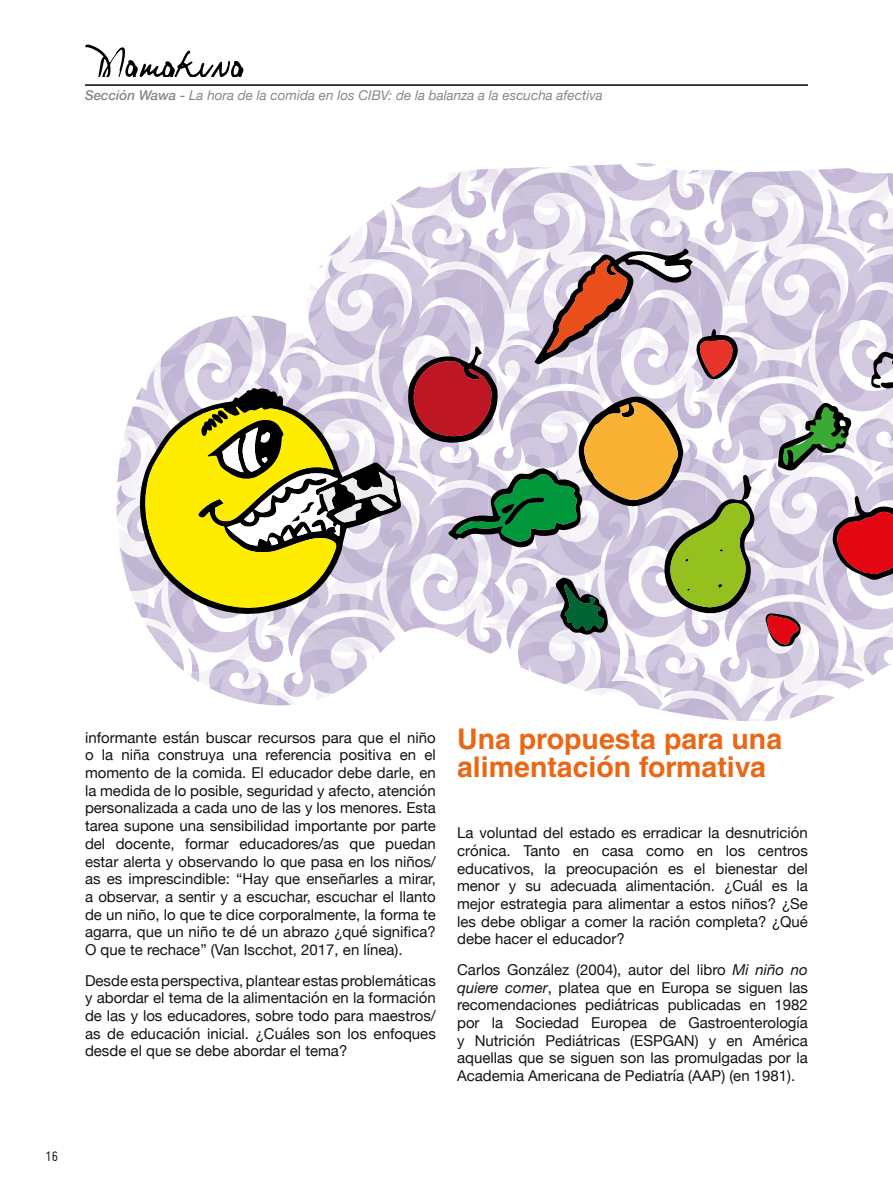
<style>
.page{position:relative;width:893px;height:1191px;background:#fff}
.page>*{position:absolute;margin:0;border:0;box-sizing:border-box;transform-origin:0 0}
.t1{font:700 28.5px/28.5px "Helvetica LT Std";color:#e96715}
.t2{font:15px/17.7px "Helvetica Neue";color:#131313;text-align:justify}
.t3{font:15px "Miso";color:#131313}
.t4{font:italic 13.5px "Helvetica Neue";color:#878787}
.s1{font-weight:500}
.s2{font-style:italic}
</style>
<div class="page">
<hr style="left:85px;top:84px;width:723px;height:2px;background:#000">
<svg style="left:85px;top:45px;width:159px;height:32px"></svg>
<svg style="left:116px;top:163px;width:777px;height:558px"></svg>
<p class="t4" style="left:85px;top:86px;width:519px"><span class="s1">Sección Wawa -</span> La hora de la comida en los CIBV: de la balanza a la escucha afectiva</p>
<p class="t3" style="left:46px;top:1148px;width:14px">16</p>
<p class="t2" style="left:85px;top:729px;width:352px">informante están buscar recursos para que el niño o la niña construya una referencia positiva en el momento de la comida. El educador debe darle, en la medida de lo posible, seguridad y afecto, atención personalizada a cada uno de las y los menores. Esta tarea supone una sensibilidad importante por parte del docente, formar educadores/as que puedan estar alerta y observando lo que pasa en los niños/ as es imprescindible: “Hay que enseñarles a mirar, a observar, a sentir y a escuchar, escuchar el llanto de un niño, lo que te dice corporalmente, la forma te agarra, que un niño te dé un abrazo ¿qué significa?<br>O que te rechace” (Van Iscchot, 2017, en línea).</p>
<p class="t2" style="left:85px;top:972px;width:352px">Desde esta perspectiva, plantear estas problemáticas y abordar el tema de la alimentación en la formación de las y los educadores, sobre todo para maestros/ as de educación inicial. ¿Cuáles son los enfoques desde el que se debe abordar el tema?</p>
<h1 class="t1" style="left:457px;top:724px;width:327px">Una propuesta para una alimentación formativa</h1>
<p class="t2" style="left:457px;top:825px;width:352px">La voluntad del estado es erradicar la desnutrición crónica. Tanto en casa como en los centros educativos, la preocupación es el bienestar del menor y su adecuada alimentación. ¿Cuál es la mejor estrategia para alimentar a estos niños? ¿Se les debe obligar a comer la ración completa? ¿Qué debe hacer el educador?</p>
<p class="t2" style="left:457px;top:961px;width:352px">Carlos González (2004), autor del libro <span class="s2">Mi niño no quiere comer</span>, platea que en Europa se siguen las recomendaciones pediátricas publicadas en 1982 por la Sociedad Europea de Gastroenterología y Nutrición Pediátricas (ESPGAN) y en América aquellas que se siguen son las promulgadas por la Academia Americana de Pediatría (AAP) (en 1981).</p>
</div>
